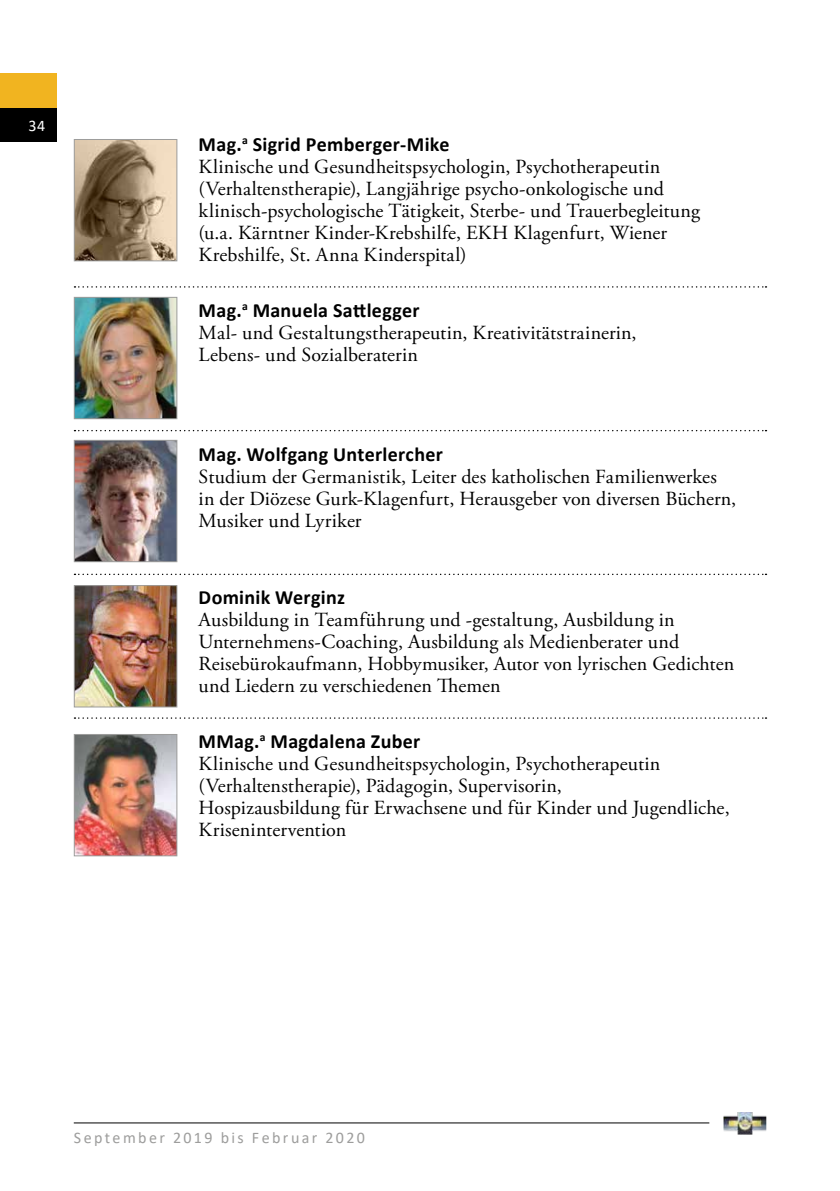
<style>
.page{position:relative;width:840px;height:1191px;background:#fff}
.page>*{position:absolute;margin:0;border:0;box-sizing:border-box;transform-origin:0 0}
.t1{font:700 20.2px "Calibri";letter-spacing:.015em;color:#000}
.t2{font:20px/22px "Adobe Garamond Pro";letter-spacing:.01em;color:#000}
.t3{font:16.2px "Calibri";letter-spacing:.15em;color:#9d9d9c}
.t4{font:16.2px "Calibri";color:#fff}
</style>
<div class="page">
<div style="left:0;top:108px;width:57px;height:34px;background:#000"></div>
<div style="left:0;top:74px;width:57px;height:34px;background:#f1b420"></div>
<svg style="left:74px;top:286px;width:692px;height:2px"></svg>
<svg style="left:74px;top:430px;width:692px;height:1px"></svg>
<svg style="left:74px;top:573px;width:692px;height:2px"></svg>
<svg style="left:74px;top:717px;width:692px;height:2px"></svg>
<img style="left:76px;top:141px;width:99px;height:118px">
<div style="left:74px;top:139px;width:103px;height:122px;border:1px solid #9d9d9c"></div>
<img style="left:76px;top:299px;width:99px;height:118px">
<div style="left:74px;top:297px;width:103px;height:122px;border:1px solid #9d9d9c"></div>
<img style="left:76px;top:736px;width:99px;height:118px">
<div style="left:74px;top:734px;width:103px;height:122px;border:1px solid #9d9d9c"></div>
<img style="left:76px;top:442px;width:99px;height:118px">
<div style="left:74px;top:440px;width:103px;height:122px;border:1px solid #9d9d9c"></div>
<img style="left:76px;top:587px;width:99px;height:118px">
<div style="left:74px;top:585px;width:103px;height:122px;border:1px solid #9d9d9c"></div>
<hr style="left:74px;top:1122px;width:635px;height:1px;background:#000">
<img style="left:723px;top:1112px;width:42px;height:22px">
<p class="t4" style="left:29px;top:114px;width:18px">34</p>
<p class="t1" style="left:198px;top:130px;width:252px">Mag.<sup>a</sup> Sigrid Pemberger-Mike</p>
<p class="t2" style="left:198px;top:156px;width:503px">Klinische und Gesundheitspsychologin, Psychotherapeutin (Verhaltenstherapie), Langjährige psycho-onkologische und klinisch-psychologische Tätigkeit, Sterbe- und Trauerbegleitung (u.a. Kärntner Kinder-Krebshilfe, EKH Klagenfurt, Wiener Krebshilfe, St. Anna Kinderspital)</p>
<p class="t1" style="left:198px;top:296px;width:222px">Mag.<sup>a</sup> Manuela Sattlegger</p>
<p class="t2" style="left:198px;top:322px;width:439px">Mal- und Gestaltungstherapeutin, Kreativitätstrainerin,<br>Lebens- und Sozialberaterin</p>
<p class="t1" style="left:198px;top:439px;width:245px">Mag. Wolfgang Unterlercher</p>
<p class="t2" style="left:198px;top:466px;width:539px">Studium der Germanistik, Leiter des katholischen Familienwerkes in der Diözese Gurk-Klagenfurt, Herausgeber von diversen Büchern,<br>Musiker und Lyriker</p>
<p class="t1" style="left:198px;top:583px;width:148px">Dominik Werginz</p>
<p class="t2" style="left:198px;top:609px;width:537px">Ausbildung in Teamführung und -gestaltung, Ausbildung in Unternehmens-Coaching, Ausbildung als Medienberater und Reisebürokaufmann, Hobbymusiker, Autor von lyrischen Gedichten und Liedern zu verschiedenen Themen</p>
<p class="t1" style="left:198px;top:727px;width:223px">MMag.<sup>a</sup> Magdalena Zuber</p>
<p class="t2" style="left:198px;top:753px;width:532px">Klinische und Gesundheitspsychologin, Psychotherapeutin (Verhaltenstherapie), Pädagogin, Supervisorin,<br>Hospizausbildung für Erwachsene und für Kinder und Jugendliche, Krisenintervention</p>
<p class="t3" style="left:74px;top:1126px;width:292px">September 2019 bis Februar 2020</p>
</div>
